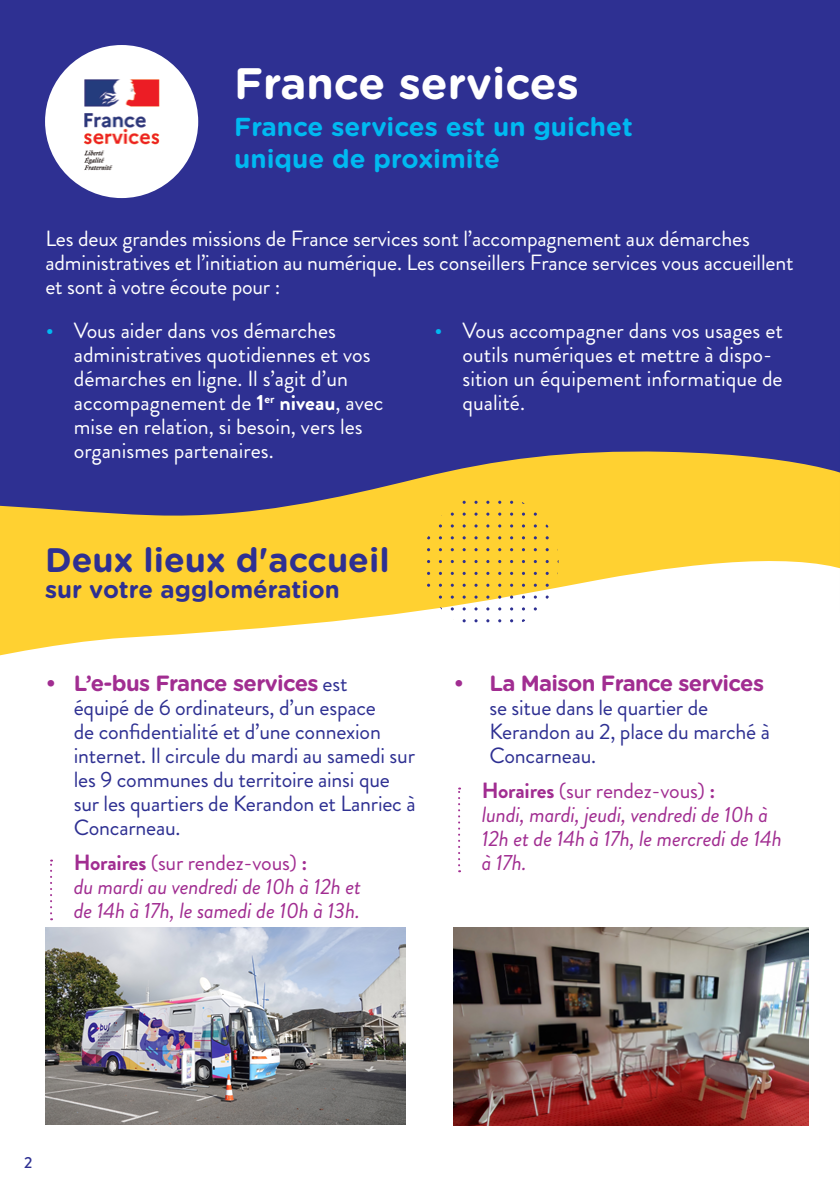
<style>
.page{position:relative;width:840px;height:1191px;background:#fff}
.page>*{position:absolute;margin:0;border:0;box-sizing:border-box;transform-origin:0 0}
.t1{font:700 44px "Gotham Rounded";color:#fff}
.t2{font:700 34px "Gotham Rounded";color:#2e3092}
.t3{font:700 26px/32px "Gotham Rounded";color:#00b9f1}
.t4{font:700 24px "Gotham Rounded";color:#2e3092}
.t5{font:22px/24px "Brandon Grotesque";color:#fff}
.t6{font:22px/24px "Brandon Grotesque";letter-spacing:-.01em;color:#2e3092}
.t7{font:italic 22px/24px "Brandon Grotesque";letter-spacing:-.01em;color:#a12d91}
.t8{font:700 22px "Gotham Rounded";letter-spacing:-.03em;color:#a12d91}
.t9{font:500 16px "Brandon Grotesque";color:#2e3092}
.s1{font-family:"Gotham";font-weight:500;font-size:18px;color:#00b9f1}
.s2{font-weight:700}
.s3{font-family:"Brandon Grotesque";font-weight:400;color:#2e3092}
.s4{font-weight:700;font-style:normal}
.s5{font-style:normal}
</style>
<div class="page">
<div style="left:0;top:0;width:839px;height:630px;background:#2e3092"></div>
<svg style="left:0;top:451px;width:839px;height:100px;fill:#ffd131"></svg>
<svg style="left:0;top:551px;width:839px;height:239px"></svg>
<svg style="left:839px;top:340px;width:1px;height:229px"></svg>
<svg style="left:509px;top:619px;width:4px;height:3px"></svg>
<svg style="left:438px;top:619px;width:4px;height:3px"></svg>
<svg style="left:509px;top:607px;width:4px;height:3px"></svg>
<svg style="left:438px;top:607px;width:4px;height:3px"></svg>
<svg style="left:509px;top:595px;width:4px;height:3px"></svg>
<svg style="left:438px;top:595px;width:4px;height:3px"></svg>
<svg style="left:545px;top:583px;width:3px;height:4px"></svg>
<svg style="left:533px;top:583px;width:3px;height:4px"></svg>
<svg style="left:521px;top:583px;width:3px;height:4px"></svg>
<svg style="left:509px;top:583px;width:4px;height:4px"></svg>
<svg style="left:498px;top:583px;width:3px;height:4px"></svg>
<svg style="left:486px;top:583px;width:3px;height:4px"></svg>
<svg style="left:474px;top:583px;width:3px;height:4px"></svg>
<svg style="left:462px;top:583px;width:3px;height:4px"></svg>
<svg style="left:450px;top:583px;width:3px;height:4px"></svg>
<svg style="left:438px;top:583px;width:4px;height:4px"></svg>
<svg style="left:427px;top:583px;width:3px;height:4px"></svg>
<svg style="left:509px;top:572px;width:4px;height:3px"></svg>
<svg style="left:438px;top:572px;width:4px;height:3px"></svg>
<svg style="left:509px;top:560px;width:4px;height:3px"></svg>
<svg style="left:438px;top:560px;width:4px;height:3px"></svg>
<svg style="left:509px;top:548px;width:4px;height:3px"></svg>
<svg style="left:438px;top:548px;width:4px;height:3px"></svg>
<svg style="left:509px;top:536px;width:4px;height:3px"></svg>
<svg style="left:438px;top:536px;width:4px;height:3px"></svg>
<svg style="left:509px;top:524px;width:4px;height:3px"></svg>
<svg style="left:438px;top:524px;width:4px;height:3px"></svg>
<svg style="left:509px;top:512px;width:4px;height:3px"></svg>
<svg style="left:438px;top:512px;width:4px;height:3px"></svg>
<svg style="left:509px;top:501px;width:4px;height:3px"></svg>
<svg style="left:438px;top:501px;width:4px;height:3px"></svg>
<img style="left:45px;top:927px;width:360px;height:197px">
<svg style="left:50px;top:859px;width:2px;height:61px"></svg>
<svg style="left:458px;top:787px;width:2px;height:85px"></svg>
<div style="left:45px;top:45px;width:153px;height:153px;background:#fff;border-radius:50%"></div>
<img style="left:83px;top:79px;width:77px;height:92px">
<img style="left:453px;top:927px;width:354px;height:198px">
<h1 class="t1" style="left:234px;top:51px;width:346px">France services</h1>
<p class="t3" style="left:234px;top:110px;width:400px">France services est un guichet unique de proximité</p>
<p class="t5" style="left:45px;top:226px;width:749px">Les deux grandes missions de France services sont l’accompagnement aux démarches administratives et l’initiation au numérique. Les conseillers France services vous accueillent et sont à votre écoute pour :</p>
<p class="t5" style="left:462px;top:319px;width:322px;text-indent:-28px"><span class="s1">•</span> Vous accompagner dans vos usages et outils numériques et mettre à dispo&shy;sition un équipement informatique de qualité.</p>
<p class="t5" style="left:74px;top:319px;width:311px;text-indent:-28px"><span class="s1">•</span> Vous aider dans vos démarches administratives quotidiennes et vos démarches en ligne. Il s’agit d’un accompagnement de <span class="s2">1</span><sup>er</sup> <span class="s2">niveau</span>, avec mise en relation, si besoin, vers les organismes partenaires.</p>
<h2 class="t2" style="left:45px;top:535px;width:346px">Deux lieux d'accueil</h2>
<p class="t4" style="left:45px;top:572px;width:296px">sur votre agglomération</p>
<p class="t8" style="left:45px;top:667px;width:303px">• L’e-bus France services <span class="s3">est</span></p>
<p class="t6" style="left:74px;top:695px;width:343px">équipé de 6 ordinateurs, d’un espace<br>de confidentialité et d’une connexion internet. Il circule du mardi au samedi sur les 9 communes du territoire ainsi que sur les quartiers de Kerandon et Lanriec à Concarneau.</p>
<p class="t7" style="left:74px;top:851px;width:288px"><span class="s4">Horaires</span> <span class="s5">(sur rendez-vous)</span> <span class="s4">:<br></span>du mardi au vendredi de 10h à 12h et de 14h à 17h, le samedi de 10h à 13h.</p>
<p class="t8" style="left:453px;top:667px;width:312px">• La Maison France services</p>
<p class="t6" style="left:489px;top:695px;width:282px">se situe dans le quartier de<br>Kerandon au 2, place du marché à<br>Concarneau.</p>
<p class="t7" style="left:481px;top:779px;width:301px"><span class="s4">Horaires</span> <span class="s5">(sur rendez-vous)</span> <span class="s4">:<br></span>lundi, mardi, jeudi, vendredi de 10h à<br>12h et de 14h à 17h, le mercredi de 14h à 17h.</p>
<p class="t9" style="left:24px;top:1151px;width:10px">2</p>
</div>
